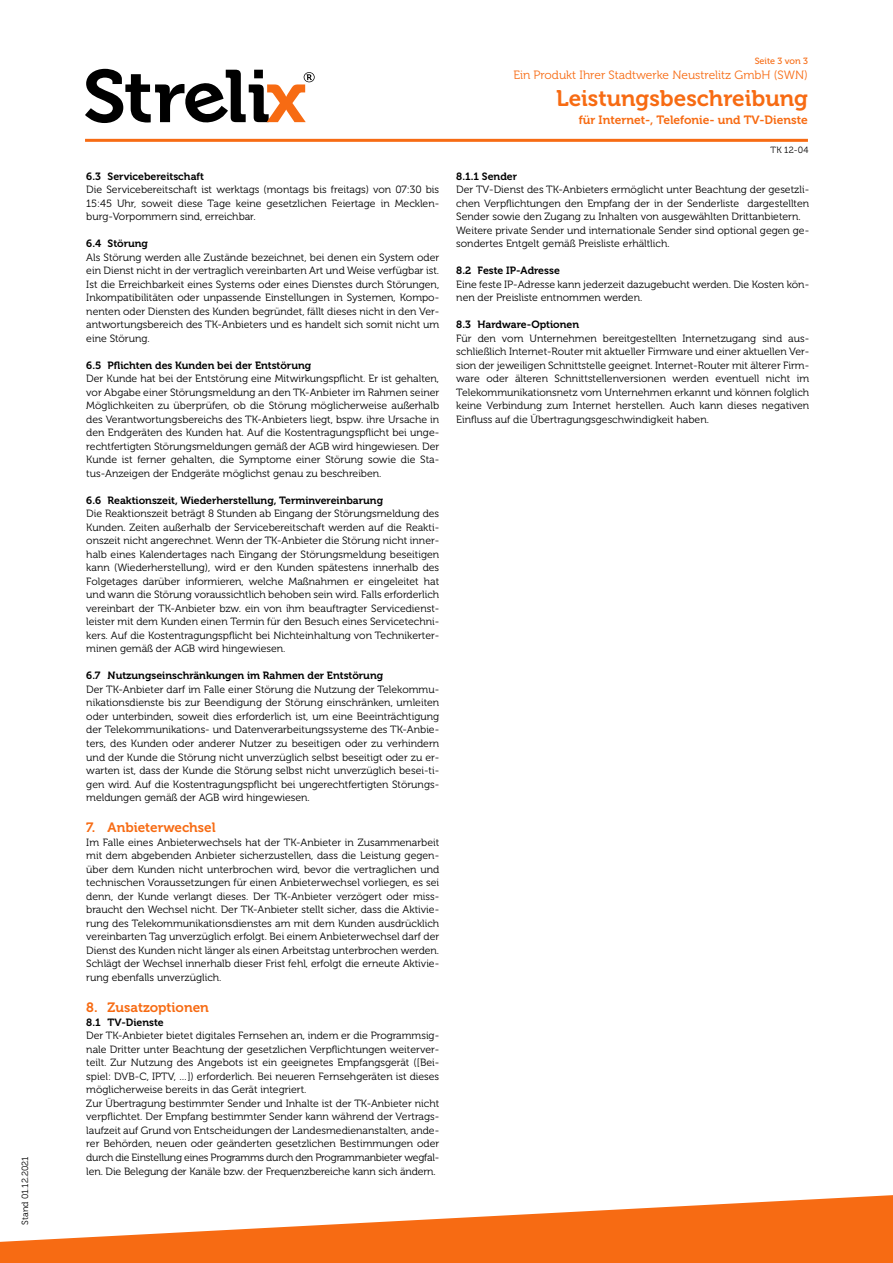
<style>
.page{position:relative;width:893px;height:1263px;background:#fff}
.page>*{position:absolute;margin:0;border:0;box-sizing:border-box;transform-origin:0 0}
.t1{font:22.5px "Museo 700";color:#f76b13}
.t2{font:13.5px "Museo 700";color:#f76b13}
.t3{font:12px "Museo 300";color:#f76b13}
.t4{font:12px "Museo 700";color:#f76b13}
.t5{font:10.5px/13.5px "Museo 300";color:#000;text-align:justify}
.t6{font:10.5px "Museo 700";color:#000}
.t7{font:9px "Museo 300";color:#000}
.t8{font:9px "Museo 500";color:#f76b13}
</style>
<div class="page">
<svg style="left:85px;top:69px;width:230px;height:54px"></svg>
<hr style="left:85px;top:139px;width:723px;height:3px;background:#f76b13">
<svg style="left:0;top:1195px;width:893px;height:68px;fill:#f76b13"></svg>
<p class="t7" style="left:20px;top:1225px;width:70px;rotate:-90deg">Stand 01.12.2021</p>
<p class="t6" style="left:86px;top:170px;width:119px">6.3 Servicebereitschaft</p>
<p class="t5" style="left:86px;top:183px;width:354px">Die Servicebereitschaft ist werktags (montags bis freitags) von 07:30 bis 15:45 Uhr, soweit diese Tage keine gesetzlichen Feiertage in Mecklen&shy;burg-Vorpommern sind, erreichbar.</p>
<p class="t6" style="left:86px;top:238px;width:63px">6.4 Störung</p>
<p class="t5" style="left:86px;top:251px;width:354px">Als Störung werden alle Zustände bezeichnet, bei denen ein System oder ein Dienst nicht in der vertraglich vereinbarten Art und Weise verfügbar ist.<br>Ist die Erreichbarkeit eines Systems oder eines Dienstes durch Störungen, Inkompatibilitäten oder unpassende Einstellungen in Systemen, Kompo&shy;nenten oder Diensten des Kunden begründet, fällt dieses nicht in den Ver&shy;antwortungsbereich des TK-Anbieters und es handelt sich somit nicht um eine Störung.</p>
<p class="t6" style="left:86px;top:359px;width:226px">6.5 Pflichten des Kunden bei der Entstörung</p>
<p class="t5" style="left:86px;top:372px;width:354px">Der Kunde hat bei der Entstörung eine Mitwirkungspflicht. Er ist gehalten, vor Abgabe einer Störungsmeldung an den TK-Anbieter im Rahmen seiner Möglichkeiten zu überprüfen, ob die Störung möglicherweise außerhalb des Verantwortungsbereichs des TK-Anbieters liegt, bspw. ihre Ursache in den Endgeräten des Kunden hat. Auf die Kostentragungspflicht bei unge&shy;rechtfertigten Störungsmeldungen gemäß der AGB wird hingewiesen. Der Kunde ist ferner gehalten, die Symptome einer Störung sowie die Sta&shy;tus-Anzeigen der Endgeräte möglichst genau zu beschreiben.</p>
<p class="t6" style="left:86px;top:494px;width:298px">6.6 Reaktionszeit, Wiederherstellung, Terminvereinbarung</p>
<p class="t5" style="left:86px;top:507px;width:354px">Die Reaktionszeit beträgt 8 Stunden ab Eingang der Störungsmeldung des Kunden. Zeiten außerhalb der Servicebereitschaft werden auf die Reakti&shy;onszeit nicht angerechnet. Wenn der TK-Anbieter die Störung nicht inner&shy;halb eines Kalendertages nach Eingang der Störungsmeldung beseitigen kann (Wiederherstellung), wird er den Kunden spätestens innerhalb des Folgetages darüber informieren, welche Maßnahmen er eingeleitet hat und wann die Störung voraussichtlich behoben sein wird. Falls erforderlich vereinbart der TK-Anbieter bzw. ein von ihm beauftragter Servicedienst&shy;leister mit dem Kunden einen Termin für den Besuch eines Servicetechni&shy;kers. Auf die Kostentragungspflicht bei Nichteinhaltung von Technikerter&shy;minen gemäß der AGB wird hingewiesen.</p>
<p class="t6" style="left:86px;top:670px;width:298px">6.7 Nutzungseinschränkungen im Rahmen der Entstörung</p>
<p class="t5" style="left:86px;top:683px;width:354px">Der TK-Anbieter darf im Falle einer Störung die Nutzung der Telekommu&shy;nikationsdienste bis zur Beendigung der Störung einschränken, umleiten oder unterbinden, soweit dies erforderlich ist, um eine Beeinträchtigung der Telekommunikations- und Datenverarbeitungssysteme des TK-Anbie&shy;ters, des Kunden oder anderer Nutzer zu beseitigen oder zu verhindern und der Kunde die Störung nicht unverzüglich selbst beseitigt oder zu er&shy;warten ist, dass der Kunde die Störung selbst nicht unverzüglich besei-ti&shy;gen wird. Auf die Kostentragungspflicht bei ungerechtfertigten Störungs&shy;meldungen gemäß der AGB wird hingewiesen.</p>
<p class="t2" style="left:86px;top:820px;width:131px">7. Anbieterwechsel</p>
<p class="t5" style="left:86px;top:836px;width:354px">Im Falle eines Anbieterwechsels hat der TK-Anbieter in Zusammenarbeit mit dem abgebenden Anbieter sicherzustellen, dass die Leistung gegen&shy;über dem Kunden nicht unterbrochen wird, bevor die vertraglichen und technischen Voraussetzungen für einen Anbieterwechsel vorliegen, es sei denn, der Kunde verlangt dieses. Der TK-Anbieter verzögert oder miss&shy;braucht den Wechsel nicht. Der TK-Anbieter stellt sicher, dass die Aktivie&shy;rung des Telekommunikationsdienstes am mit dem Kunden ausdrücklich vereinbarten Tag unverzüglich erfolgt. Bei einem Anbieterwechsel darf der Dienst des Kunden nicht länger als einen Arbeitstag unterbrochen werden.<br>Schlägt der Wechsel innerhalb dieser Frist fehl, erfolgt die erneute Aktivie&shy;rung ebenfalls unverzüglich.</p>
<p class="t2" style="left:86px;top:1000px;width:124px">8. Zusatzoptionen</p>
<p class="t6" style="left:86px;top:1016px;width:79px">8.1 TV-Dienste</p>
<p class="t5" style="left:86px;top:1029px;width:354px;text-align:left">Der TK-Anbieter bietet digitales Fernsehen an, indem er die Programmsig&shy;nale Dritter unter Beachtung der gesetzlichen Verpflichtungen weiterver&shy;teilt. Zur Nutzung des Angebots ist ein geeignetes Empfangsgerät ([Bei&shy;spiel: DVB-C, IPTV, …]) erforderlich. Bei neueren Fernsehgeräten ist dieses möglicherweise bereits in das Gerät integriert.<br>Zur Übertragung bestimmter Sender und Inhalte ist der TK-Anbieter nicht verpflichtet. Der Empfang bestimmter Sender kann während der Vertrags&shy;laufzeit auf Grund von Entscheidungen der Landesmedienanstalten, ande&shy;rer Behörden, neuen oder geänderten gesetzlichen Bestimmungen oder durch die Einstellung eines Programms durch den Programmanbieter wegfal&shy;len. Die Belegung der Kanäle bzw. der Frequenzbereiche kann sich ändern.</p>
<p class="t8" style="left:755px;top:56px;width:55px">Seite 3 von 3</p>
<p class="t3" style="left:513px;top:68px;width:296px">Ein Produkt Ihrer Stadtwerke Neustrelitz GmbH (SWN)</p>
<h1 class="t1" style="left:556px;top:85px;width:253px">Leistungsbeschreibung</h1>
<p class="t4" style="left:579px;top:113px;width:231px">für Internet-, Telefonie- und TV-Dienste</p>
<p class="t7" style="left:770px;top:145px;width:40px">TK 12-04</p>
<p class="t6" style="left:456px;top:170px;width:62px">8.1.1 Sender</p>
<p class="t5" style="left:456px;top:183px;width:354px;text-align:left">Der TV-Dienst des TK-Anbieters ermöglicht unter Beachtung der gesetzli&shy;chen Verpflichtungen den Empfang der in der Senderliste dargestellten Sender sowie den Zugang zu Inhalten von ausgewählten Drittanbietern.<br>Weitere private Sender und internationale Sender sind optional gegen ge&shy;sondertes Entgelt gemäß Preisliste erhältlich.</p>
<p class="t6" style="left:456px;top:265px;width:105px">8.2 Feste IP-Adresse</p>
<p class="t5" style="left:456px;top:278px;width:354px">Eine feste IP-Adresse kann jederzeit dazugebucht werden. Die Kosten kön&shy;nen der Preisliste entnommen werden.</p>
<p class="t6" style="left:456px;top:319px;width:124px">8.3 Hardware-Optionen</p>
<p class="t5" style="left:456px;top:332px;width:354px">Für den vom Unternehmen bereitgestellten Internetzugang sind aus&shy;schließlich Internet-Router mit aktueller Firmware und einer aktuellen Ver&shy;sion der jeweiligen Schnittstelle geeignet. Internet-Router mit älterer Firm&shy;ware oder älteren Schnittstellenversionen werden eventuell nicht im Telekommunikationsnetz vom Unternehmen erkannt und können folglich keine Verbindung zum Internet herstellen. Auch kann dieses negativen Einfluss auf die Übertragungsgeschwindigkeit haben.</p>
</div>
